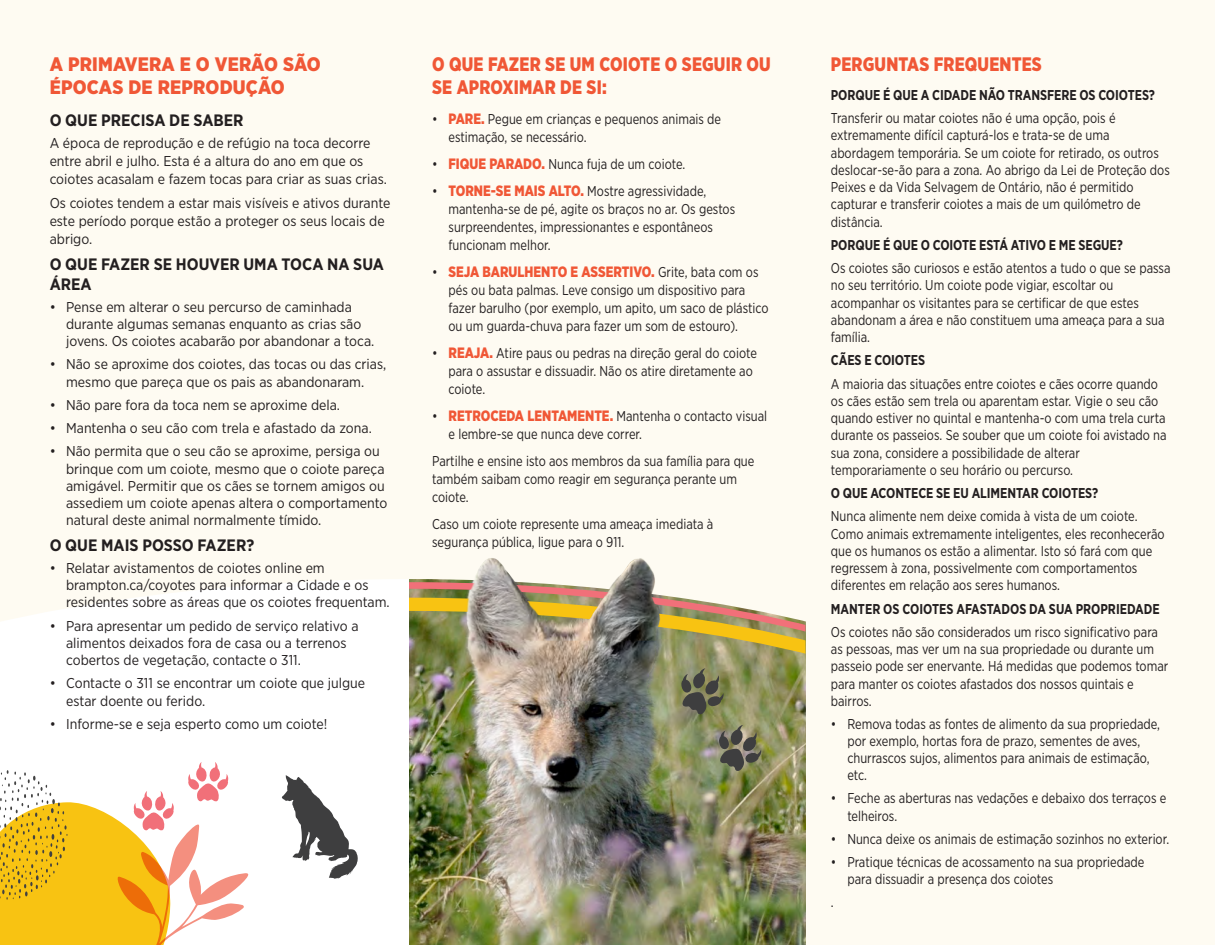
<style>
.page{position:relative;width:1215px;height:945px;background:#fff}
.page>*{position:absolute;margin:0;border:0;box-sizing:border-box;transform-origin:0 0}
.t1{font:900 19.5px/23.4px "Gotham Narrow";letter-spacing:.01em;color:#f05736;scale:.9 1}
.t2{font:900 19.5px/23.4px "Gotham Narrow";letter-spacing:.01em;color:#f05736}
.t3{font:700 16.5px/19.8px "Gotham Narrow";color:#231f20}
.t4{font:900 15px "Gotham Narrow";color:#f05736;scale:.9 1}
.t5{font:14.25px/17.2px "Gotham Narrow";color:#231f20;scale:.9 1}
.t6{font:14.25px/17.2px "Gotham Narrow";color:#231f20}
.t7{font:700 14.25px "Gotham Narrow";letter-spacing:-.005em;color:#231f20;scale:.9 1}
.s1{font-weight:900;font-size:15px;color:#f05736}
.s2{font-weight:400;font-size:14.25px;color:#231f20}
</style>
<div class="page">
<div style="left:805px;top:0;width:410px;height:945px;background:#fefbf2"></div>
<img style="left:410px;top:853px;width:396px;height:92px">
<div style="left:0;top:0;width:805px;height:622px;background:#fefbf2"></div>
<svg style="left:282px;top:775px;width:76px;height:104px"></svg>
<img style="left:410px;top:554px;width:396px;height:299px">
<svg style="left:0;top:762px;width:248px;height:183px"></svg>
<h1 class="t2" style="left:50px;top:52px;width:273px">A PRIMAVERA E O VERÃO SÃO<br>ÉPOCAS DE REPRODUÇÃO</h1>
<p class="t3" style="left:50px;top:110px;width:195px">O QUE PRECISA DE SABER</p>
<p class="t6" style="left:50px;top:134px;width:339px;line-height:18px">A época de reprodução e de refúgio na toca decorre entre abril e julho. Esta é a altura do ano em que os coiotes acasalam e fazem tocas para criar as suas crias.</p>
<p class="t6" style="left:50px;top:194px;width:342px;line-height:18px">Os coiotes tendem a estar mais visíveis e ativos durante este período porque estão a proteger os seus locais de abrigo.</p>
<p class="t3" style="left:50px;top:254px;width:336px">O QUE FAZER SE HOUVER UMA TOCA NA SUA<br>ÁREA</p>
<p class="t6" style="left:66px;top:298px;width:310px;text-indent:-16px">• Pense em alterar o seu percurso de caminhada durante algumas semanas enquanto as crias são jovens. Os coiotes acabarão por abandonar a toca.</p>
<p class="t6" style="left:50px;top:355px;width:338px;text-align:center">• Não se aproxime dos coiotes, das tocas ou das crias, mesmo que pareça que os pais as abandonaram.</p>
<p class="t6" style="left:50px;top:396px;width:292px">• Não pare fora da toca nem se aproxime dela.</p>
<p class="t6" style="left:50px;top:419px;width:324px">• Mantenha o seu cão com trela e afastado da zona.</p>
<p class="t6" style="left:66px;top:442px;width:323px;text-indent:-16px">• Não permita que o seu cão se aproxime, persiga ou brinque com um coiote, mesmo que o coiote pareça amigável. Permitir que os cães se tornem amigos ou assediem um coiote apenas altera o comportamento natural deste animal normalmente tímido.</p>
<p class="t3" style="left:50px;top:535px;width:206px">O QUE MAIS POSSO FAZER?</p>
<p class="t6" style="left:66px;top:559px;width:325px;text-indent:-16px">• Relatar avistamentos de coiotes online em brampton.ca/coyotes para informar a Cidade e os residentes sobre as áreas que os coiotes frequentam.</p>
<p class="t6" style="left:66px;top:617px;width:294px;text-indent:-16px">• Para apresentar um pedido de serviço relativo a alimentos deixados fora de casa ou a terrenos cobertos de vegetação, contacte o 311.</p>
<p class="t6" style="left:66px;top:675px;width:301px;text-indent:-16px">• Contacte o 311 se encontrar um coiote que julgue estar doente ou ferido.</p>
<p class="t6" style="left:50px;top:715px;width:279px">• Informe-se e seja esperto como um coiote!</p>
<h1 class="t1" style="left:432px;top:52px;width:378px">O QUE FAZER SE UM COIOTE O SEGUIR OU<br>SE APROXIMAR DE SI:</h1>
<p class="t5" style="left:449px;top:110px;width:304px;line-height:18px;text-indent:-16px">• <span class="s1">PARE.</span> Pegue em crianças e pequenos animais de estimação, se necessário.</p>
<p class="t5" style="left:432px;top:155px;width:283px">• <span class="s1">FIQUE PARADO.</span> Nunca fuja de um coiote.</p>
<p class="t5" style="left:449px;top:182px;width:320px;line-height:18px;text-indent:-16px">• <span class="s1">TORNE-SE MAIS ALTO.</span> Mostre agressividade, mantenha-se de pé, agite os braços no ar. Os gestos surpreendentes, impressionantes e espontâneos funcionam melhor.</p>
<p class="t4" style="left:432px;top:262px;width:364px"><span class="s2">•</span> SEJA BARULHENTO E ASSERTIVO. <span class="s2">Grite, bata com os</span></p>
<p class="t5" style="left:449px;top:281px;width:357px;line-height:18px">pés ou bata palmas. Leve consigo um dispositivo para fazer barulho (por exemplo, um apito, um saco de plástico ou um guarda-chuva para fazer um som de estouro).</p>
<p class="t5" style="left:449px;top:344px;width:344px;line-height:18px;text-indent:-16px">• <span class="s1">REAJA.</span> Atire paus ou pedras na direção geral do coiote para o assustar e dissuadir. Não os atire diretamente ao coiote.</p>
<p class="t5" style="left:449px;top:407px;width:356px;line-height:18px;text-indent:-16px">• <span class="s1">RETROCEDA LENTAMENTE.</span> Mantenha o contacto visual e lembre-se que nunca deve correr.</p>
<p class="t5" style="left:432px;top:452px;width:360px;line-height:18px">Partilhe e ensine isto aos membros da sua família para que também saibam como reagir em segurança perante um coiote.</p>
<p class="t5" style="left:432px;top:515px;width:314px;line-height:18px">Caso um coiote represente uma ameaça imediata à segurança pública, ligue para o 911.</p>
<h1 class="t1" style="left:831px;top:52px;width:236px">PERGUNTAS FREQUENTES</h1>
<p class="t7" style="left:831px;top:86px;width:362px">PORQUE É QUE A CIDADE NÃO TRANSFERE OS COIOTES?</p>
<p class="t5" style="left:831px;top:109px;width:378px">Transferir ou matar coiotes não é uma opção, pois é extremamente difícil capturá-los e trata-se de uma abordagem temporária. Se um coiote for retirado, os outros deslocar-se-ão para a zona. Ao abrigo da Lei de Proteção dos Peixes e da Vida Selvagem de Ontário, não é permitido capturar e transferir coiotes a mais de um quilómetro de distância.</p>
<p class="t7" style="left:831px;top:236px;width:326px">PORQUE É QUE O COIOTE ESTÁ ATIVO E ME SEGUE?</p>
<p class="t5" style="left:831px;top:259px;width:379px">Os coiotes são curiosos e estão atentos a tudo o que se passa no seu território. Um coiote pode vigiar, escoltar ou acompanhar os visitantes para se certificar de que estes abandonam a área e não constituem uma ameaça para a sua família.</p>
<p class="t7" style="left:831px;top:351px;width:106px">CÃES E COIOTES</p>
<p class="t5" style="left:831px;top:375px;width:375px">A maioria das situações entre coiotes e cães ocorre quando os cães estão sem trela ou aparentam estar. Vigie o seu cão quando estiver no quintal e mantenha-o com uma trela curta durante os passeios. Se souber que um coiote foi avistado na sua zona, considere a possibilidade de alterar temporariamente o seu horário ou percurso.</p>
<p class="t7" style="left:831px;top:484px;width:299px">O QUE ACONTECE SE EU ALIMENTAR COIOTES?</p>
<p class="t5" style="left:831px;top:507px;width:372px">Nunca alimente nem deixe comida à vista de um coiote.<br>Como animais extremamente inteligentes, eles reconhecerão que os humanos os estão a alimentar. Isto só fará com que regressem à zona, possivelmente com comportamentos diferentes em relação aos seres humanos.</p>
<p class="t7" style="left:831px;top:600px;width:367px">MANTER OS COIOTES AFASTADOS DA SUA PROPRIEDADE</p>
<p class="t5" style="left:831px;top:623px;width:376px">Os coiotes não são considerados um risco significativo para as pessoas, mas ver um na sua propriedade ou durante um passeio pode ser enervante. Há medidas que podemos tomar para manter os coiotes afastados dos nossos quintais e bairros.</p>
<p class="t5" style="left:847px;top:715px;width:349px;text-indent:-16px">• Remova todas as fontes de alimento da sua propriedade, por exemplo, hortas fora de prazo, sementes de aves, churrascos sujos, alimentos para animais de estimação, etc.</p>
<p class="t5" style="left:847px;top:790px;width:356px;text-indent:-16px">• Feche as aberturas nas vedações e debaixo dos terraços e telheiros.</p>
<p class="t5" style="left:831px;top:830px;width:377px">• Nunca deixe os animais de estimação sozinhos no exterior.</p>
<p class="t5" style="left:847px;top:853px;width:332px;text-indent:-16px">• Pratique técnicas de acossamento na sua propriedade para dissuadir a presença dos coiotes</p>
<p class="t5" style="left:831px;top:893px;width:5px">.</p>
</div>
